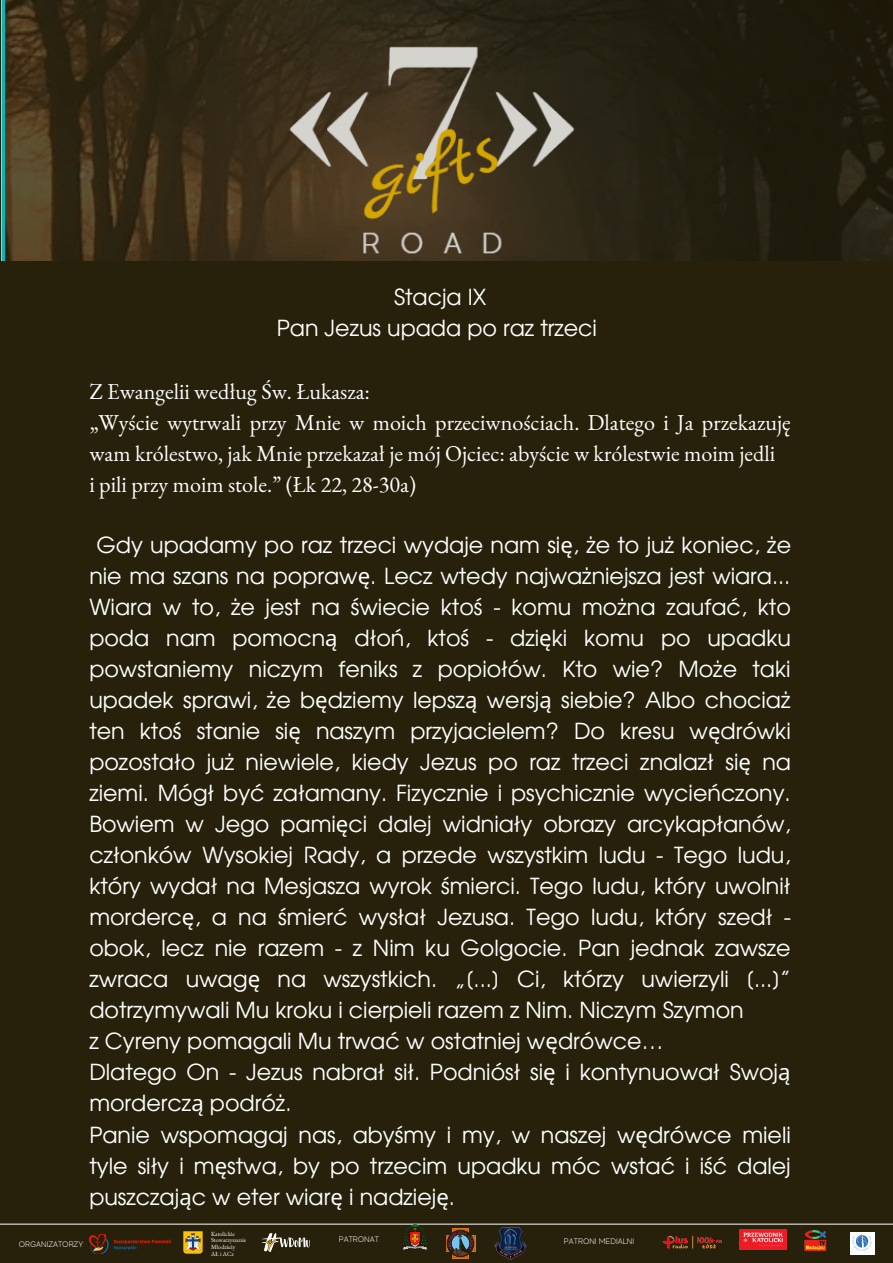
<style>
.page{position:relative;width:893px;height:1263px;background:#27200a}
.page>*{position:absolute;margin:0;border:0;box-sizing:border-box;transform-origin:0 0}
.t1{font:22.2px/31px "Evolventa";color:#fff}
.t2{font:22.2px/31px "EB Garamond";color:#fff}
.t3{font:300 7.95px "MADE Evolve Sans";color:#fff}
.t4{font:6.07px "EB Garamond";color:#fff}
.s1{font-family:"Noto Sans"}
</style>
<div class="page">
<img style="left:2px;top:0;width:891px;height:261px">
<hr style="left:0;top:1224px;width:893px;height:1px;background:#fff">
<img style="left:89px;top:1234px;width:81px;height:20px">
<img style="left:184px;top:1231px;width:18px;height:23px">
<img style="left:403px;top:1225px;width:25px;height:26px">
<img style="left:447px;top:1228px;width:28px;height:31px">
<img style="left:662px;top:1235px;width:60px;height:14px">
<img style="left:740px;top:1230px;width:46px;height:20px">
<img style="left:804px;top:1230px;width:22px;height:21px">
<img style="left:494px;top:1224px;width:34px;height:37px">
<img style="left:262px;top:1234px;width:47px;height:17px">
<img style="left:850px;top:1232px;width:25px;height:22px">
<p class="t1" style="left:394px;top:282px;width:94px">Stacja IX</p>
<p class="t1" style="left:277px;top:313px;width:322px">Pan Jezus upada po raz trzeci</p>
<p class="t2" style="left:89px;top:375px;width:282px">Z Ewangelii według Św. Łukasza:</p>
<p class="t2" style="left:89px;top:406px;width:703px">„Wyście wytrwali przy Mnie w moich przeciwnościach. Dlatego i Ja przekazuję wam królestwo, jak Mnie przekazał je mój Ojciec: abyście w królestwie moim jedli</p>
<p class="t2" style="left:89px;top:468px;width:328px">i pili przy moim stole.” (Łk 22, 28-30a)</p>
<p class="t1" style="left:89px;top:531px;width:703px;text-align:center">Gdy upadamy po raz trzeci wydaje nam si<span class="s1">ę</span>, że ż to już koniec, żeż nie ma szans na popraw<span class="s1">ę</span>. Lecz wtedy najważniejsza jest wiara...</p>
<p class="t1" style="left:89px;top:562px;width:568px;text-indent:505px">ż<br>Wiara w to, że ż jest na śwś iecie ktoś - komu można</p>
<p class="t1" style="left:89px;top:593px;width:703px;text-align:justify;text-indent:577px">zaufać, ć kto poda nam pomocn<span class="s1">ą</span> dłoń, ń ktoś - dzi<span class="s1">ę</span>ki komu po upadku powstaniemy niczym feniks z popiołów. Kto wie? Może ż taki upadek sprawi, że ż b<span class="s1">ę</span>dziemy lepsz<span class="s1">ą</span> wersj<span class="s1">ą</span> siebie? Albo chociaż ten ktoś stanie si<span class="s1">ę</span> naszym przyjacielem? Do kresu w<span class="s1">ę</span>drówki pozostało już niewiele, kiedy Jezus po raz trzeci znalazł si<span class="s1">ę</span> na ziemi. Mógł być załamany. Fizycznie i psychicznie wycieńczony.</p>
<p class="t1" style="left:629px;top:593px;width:3px">ż</p>
<p class="t1" style="left:89px;top:779px;width:703px;text-indent:632px">ń Bowiem w Jego pami<span class="s1">ę</span>ci dalej widniały obrazy arcykapłanów, członków Wysokiej Rady, a przede wszystkim ludu - Tego ludu, który wydał na Mesjasza wyrok śmierci. Tego ludu, który uwolnił</p>
<p class="t1" style="left:89px;top:872px;width:703px;text-indent:363px">ś<br>morderc<span class="s1">ę</span>, a na śmierć wysłał Jezusa. Tego ludu, który szedł -</p>
<p class="t1" style="left:89px;top:903px;width:703px;text-indent:200px">ś<br>obok, lecz nie razem - z Nim ku Golgocie. Pan jednak zawsze zwraca uwag<span class="s1">ę</span> na wszystkich. „[...] Ci, którzy uwierzyli [...]” dotrzymywali Mu kroku i cierpieli razem z Nim. Niczym Szymon</p>
<p class="t1" style="left:89px;top:1027px;width:576px">z Cyreny pomagali Mu trwać w ostatniej w<span class="s1">ę</span>drówce…</p>
<p class="t1" style="left:400px;top:1027px;width:7px">ć</p>
<p class="t1" style="left:89px;top:1058px;width:703px">Dlatego On - Jezus nabrał sił. Podniósł si<span class="s1">ę</span> i kontynuował Swoj<span class="s1">ą </span>mordercz<span class="s1">ą</span> podróż.ż</p>
<p class="t1" style="left:89px;top:1120px;width:348px">Panie wspomagaj nas, abyśmy</p>
<p class="t1" style="left:89px;top:1120px;width:703px;text-align:justify;text-indent:357px">i my, w naszej w<span class="s1">ę</span>drówce mieli tyle siły i m<span class="s1">ę</span>stwa, by po trzecim upadku móc wstać i iśćś ć dalej puszczaj<span class="s1">ą</span>c w eter wiar<span class="s1">ę</span> i nadziej<span class="s1">ę</span>.</p>
<p class="t1" style="left:406px;top:1120px;width:7px">ś</p>
<p class="t3" style="left:19px;top:1239px;width:66px">ORGANIZATORZY</p>
<p class="t4" style="left:211px;top:1230px;width:25px">Katolickie</p>
<p class="t4" style="left:211px;top:1236px;width:37px">Stowarzyszenie</p>
<p class="t4" style="left:211px;top:1243px;width:26px">Młodzieży</p>
<p class="t4" style="left:211px;top:1249px;width:24px">AŁ i ACz</p>
<p class="t3" style="left:339px;top:1235px;width:42px">PATRONAT</p>
<p class="t3" style="left:564px;top:1237px;width:72px">PATRONI MEDIALNI</p>
</div>
